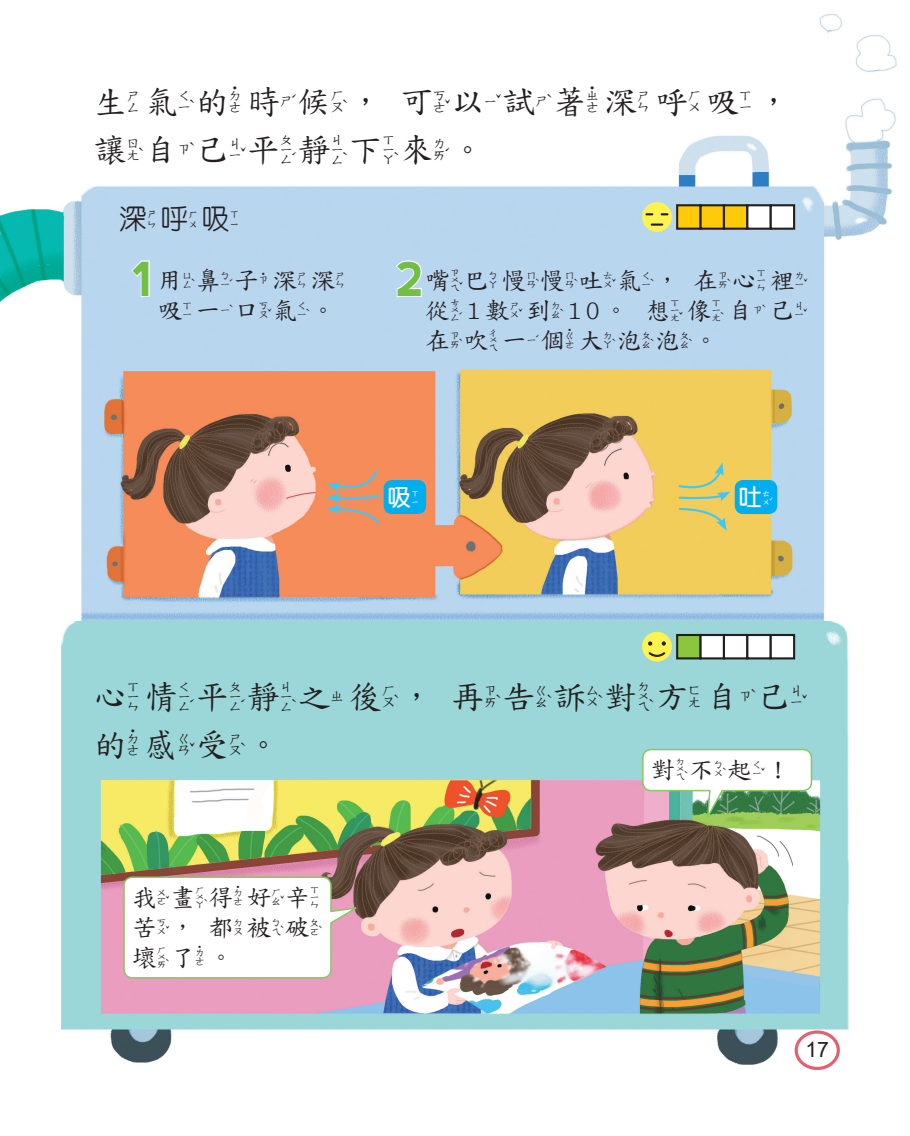
<style>
.page{position:relative;width:910px;height:1136px;background:#fff}
.page>*{position:absolute;margin:0;border:0;box-sizing:border-box;transform-origin:0 0}
.t1{font:700 46.8px "nevis";color:#71bf44}
.t2{font:34.05px/47.8px "DFP Biao Kai W5 Zhu In BFW";color:#231f20}
.t3{font:500 27.6px "Yen Round Zuinn EG";color:#231f20}
.t4{font:25.5px/29.7px "DFP Biao Kai W5 Zhu In BFW";color:#231f20;text-align:justify}
.t5{font:700 23.4px "Yen Round Zuinn EG";color:#fff}
.t6{font:21.3px "Arial";color:#231f20}
.s1{font-family:"DFP Biao Kai W5 Po In 1 BFW"}
.s2{font-family:"DFP Biao Kai W5 Po In 2 BFW"}
</style>
<div class="page">
<img style="left:0;top:14px;width:897px;height:1056px">
<svg style="left:123px;top:875px;width:240px;height:104px"></svg>
<svg style="left:641px;top:748px;width:172px;height:75px"></svg>
<svg style="left:130px;top:259px;width:21px;height:39px"></svg>
<svg style="left:394px;top:259px;width:29px;height:39px"></svg>
<svg style="left:327px;top:469px;width:53px;height:56px;background:#db946f"></svg>
<svg style="left:677px;top:462px;width:53px;height:39px;background:#d9cc6f"></svg>
<svg style="left:678px;top:507px;width:49px;height:23px"></svg>
<div style="left:384px;top:480px;width:42px;height:34px;background:#00aeef;border-radius:9px"></div>
<div style="left:735px;top:480px;width:42px;height:34px;background:#00aeef;border-radius:9px"></div>
<div style="left:677px;top:205px;width:24px;height:24px;background:#feca0a"></div>
<div style="left:676px;top:204px;width:26px;height:26px;border:2px solid #231f20"></div>
<div style="left:701px;top:205px;width:23px;height:24px;background:#feca0a"></div>
<div style="left:699px;top:204px;width:26px;height:26px;border:2px solid #231f20"></div>
<div style="left:724px;top:205px;width:23px;height:24px;background:#feca0a"></div>
<div style="left:723px;top:204px;width:25px;height:26px;border:2px solid #231f20"></div>
<div style="left:747px;top:205px;width:24px;height:24px;background:#fff"></div>
<div style="left:746px;top:204px;width:26px;height:26px;border:2px solid #231f20"></div>
<div style="left:771px;top:205px;width:23px;height:24px;background:#fff"></div>
<div style="left:770px;top:204px;width:25px;height:26px;border:2px solid #231f20"></div>
<div style="left:677px;top:635px;width:24px;height:23px;background:#8bc63e"></div>
<div style="left:676px;top:634px;width:26px;height:25px;border:2px solid #231f20"></div>
<div style="left:701px;top:635px;width:23px;height:23px;background:#fff"></div>
<div style="left:699px;top:634px;width:26px;height:25px;border:2px solid #231f20"></div>
<div style="left:724px;top:635px;width:23px;height:23px;background:#fff"></div>
<div style="left:723px;top:634px;width:25px;height:25px;border:2px solid #231f20"></div>
<div style="left:747px;top:635px;width:24px;height:23px;background:#fff"></div>
<div style="left:746px;top:634px;width:26px;height:25px;border:2px solid #231f20"></div>
<div style="left:771px;top:635px;width:23px;height:23px;background:#fff"></div>
<div style="left:770px;top:634px;width:25px;height:25px;border:2px solid #231f20"></div>
<div style="left:642px;top:202px;width:30px;height:30px;background:#fff34f;border-radius:50%"></div>
<svg style="left:650px;top:223px;width:14px;height:3px"></svg>
<div style="left:642px;top:631px;width:30px;height:30px;background:#fff34f;border-radius:50%"></div>
<svg style="left:646px;top:213px;width:6px;height:2px"></svg>
<svg style="left:648px;top:641px;width:19px;height:18px"></svg>
<div style="left:796px;top:1031px;width:42px;height:37px;background:#fff;border-radius:50%"></div>
<div style="left:795px;top:1030px;width:45px;height:39px;border:3px solid #e16170;border-radius:50%"></div>
<h2 class="t2" style="left:94px;top:78px;width:716px">生氣的時候，可以試著深呼吸，讓自己平靜下來。</h2>
<p class="t3" style="left:119px;top:204px;width:126px">深呼吸</p>
<h1 class="t1" style="left:132px;top:252px;width:23px">1</h1>
<p class="t4" style="left:425px;top:265px;width:384px">嘴巴慢慢吐氣，在心裡從1數到10。想像自己在吹<span class="s1">一</span>個大泡泡。</p>
<h1 class="t1" style="left:395px;top:252px;width:31px">2</h1>
<p class="t4" style="left:157px;top:265px;width:193px">用鼻子深深吸<span class="s2">一</span>口氣。</p>
<p class="t5" style="left:387px;top:485px;width:37px">吸</p>
<p class="t5" style="left:738px;top:485px;width:37px">吐</p>
<h2 class="t2" style="left:94px;top:673px;width:716px">心情平靜之後，再告訴對方自己的感受。</h2>
<p class="t4" style="left:651px;top:754px;width:155px">對<span class="s1">不</span>起！</p>
<p class="t4" style="left:132px;top:882px;width:193px">我畫<span class="s1">得</span>好辛苦，都被破壞了。</p>
<p class="t6" style="left:805px;top:1034px;width:25px">17</p>
</div>
